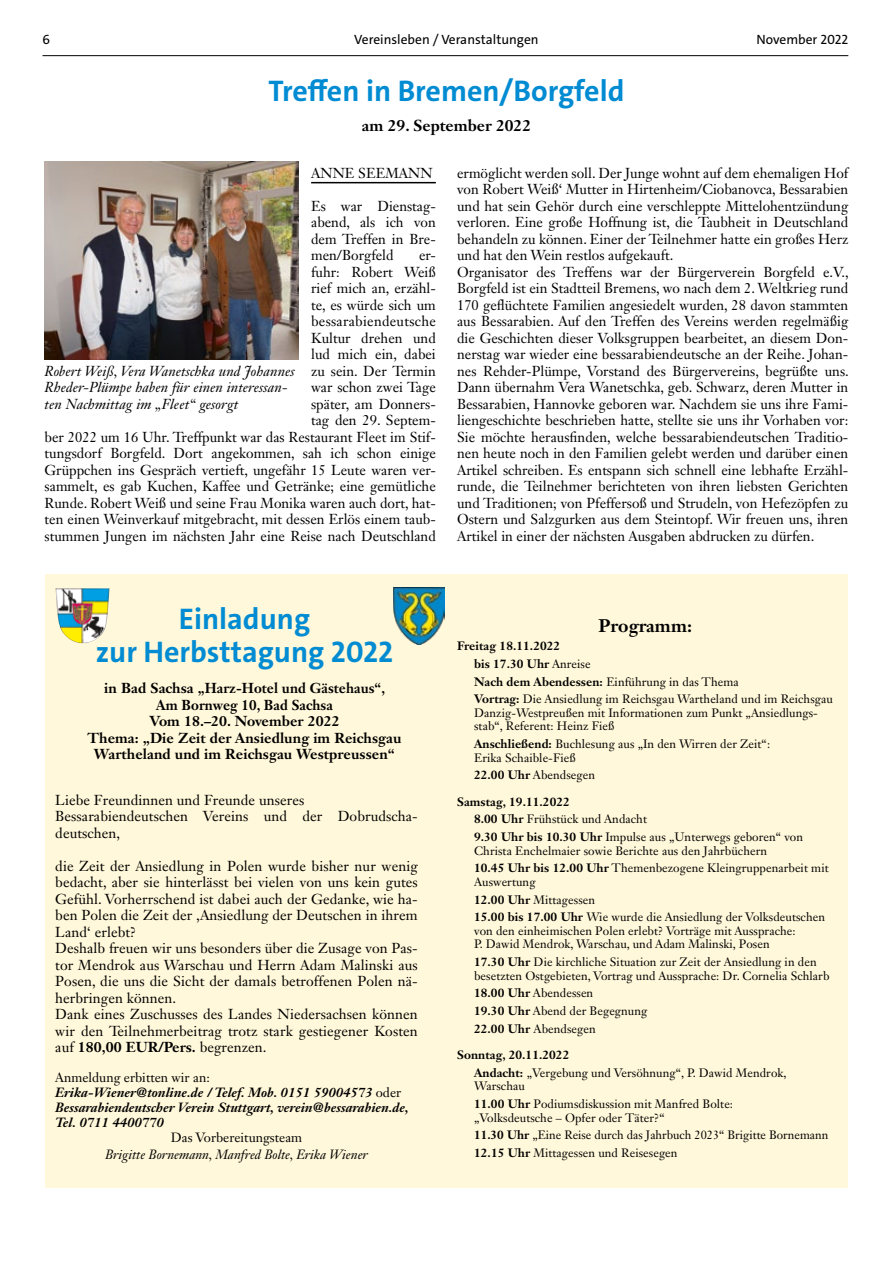
<style>
.page{position:relative;width:893px;height:1263px;background:#fff}
.page>*{position:absolute;margin:0;border:0;box-sizing:border-box;transform-origin:0 0}
.t1{font:700 30px/33px "The Sans";color:#008bd2;text-align:center}
.t2{font:700 18px "Janson Text LT Std";letter-spacing:.005em;color:#000}
.t3{font:700 15.75px "Janson Text LT Std";color:#000}
.t4{font:14.25px/16.5px "Janson Text LT Std";color:#000}
.t5{font:700 14.25px/16.5px "Janson Text LT Std";letter-spacing:.005em;color:#000;text-align:center}
.t6{font:italic 14.25px/16.5px "Janson Text LT Std";letter-spacing:.005em;color:#000}
.t7{font:13.5px "The Sans";color:#000}
.t8{font:italic 700 13.2px/15px "Janson Text LT Std";color:#000}
.t9{font:italic 13.2px "Janson Text LT Std";color:#000}
.t10{font:13.2px "Janson Text LT Std";color:#000}
.t11{font:12px/17.7px "Janson Text LT Std";letter-spacing:.005em;color:#000}
.t12{font:700 12px/26.2px "Janson Text LT Std";letter-spacing:.005em;color:#000}
.s1{font-weight:700}
.s2{font-weight:400;font-style:normal}
.s3{font-weight:400}
</style>
<div class="page">
<hr style="left:43px;top:55px;width:805px;height:1px;background:#000">
<div style="left:45px;top:574px;width:803px;height:614px;background:#fff8da"></div>
<img style="left:55px;top:588px;width:55px;height:55px">
<img style="left:393px;top:587px;width:51px;height:57px">
<hr style="left:311px;top:182px;width:125px;height:1px;background:#000">
<img style="left:45px;top:161px;width:253px;height:198px">
<p class="t7" style="left:43px;top:31px;width:9px">6</p>
<p class="t7" style="left:354px;top:31px;width:186px">Vereinsleben / Veranstaltungen</p>
<p class="t7" style="left:757px;top:31px;width:93px">November 2022</p>
<h1 class="t1" style="left:269px;top:74px;width:357px">Treffen in Bremen/Borgfeld</h1>
<p class="t3" style="left:362px;top:115px;width:171px">am 29. September 2022</p>
<p class="t4" style="left:311px;top:164px;width:123px">ANNE SEEMANN</p>
<p class="t4" style="left:311px;top:197px;width:126px;text-align:justify">Es war Dienstag&shy;abend, als ich von dem Treffen in Bre&shy;men/Borgfeld</p>
<p class="t4" style="left:457px;top:164px;width:393px">ermöglicht werden soll. Der Junge wohnt auf dem ehemaligen Hof von Robert Weiß‘ Mutter in Hirtenheim/Ciobanovca, Bessarabien und hat sein Gehör durch eine verschleppte Mittelohentzündung verloren. Eine große Hoffnung ist, die Taubheit in Deutschland behandeln zu können. Einer der Teilnehmer hatte ein großes Herz und hat den Wein restlos aufgekauft.<br>Organisator des Treffens war der Bürgerverein Borgfeld e.V., Borgfeld ist ein Stadtteil Bremens, wo nach dem 2. Weltkrieg rund 170 geflüchtete Familien angesiedelt wurden, 28 davon stammten aus Bessarabien. Auf den Treffen des Vereins werden regelmäßig die Geschichten dieser Volksgruppen bearbeitet, an diesem Don&shy;nerstag war wieder eine bessarabiendeutsche an der Reihe. Johan&shy;nes Rehder-Plümpe, Vorstand des Bürgervereins, begrüßte uns.<br>Dann übernahm Vera Wanetschka, geb. Schwarz, deren Mutter in Bessarabien, Hannovke geboren war. Nachdem sie uns ihre Fami&shy;liengeschichte beschrieben hatte, stellte sie uns ihr Vorhaben vor:<br>Sie möchte herausfinden, welche bessarabiendeutschen Traditio&shy;nen heute noch in den Familien gelebt werden und darüber einen Artikel schreiben. Es entspann sich schnell eine lebhafte Erzähl&shy;runde, die Teilnehmer berichteten von ihren liebsten Gerichten und Traditionen; von Pfeffersoß und Strudeln, von Hefezöpfen zu Ostern und Salzgurken aus dem Steintopf. Wir freuen uns, ihren Artikel in einer der nächsten Ausgaben abdrucken zu dürfen.</p>
<p class="t4" style="left:45px;top:247px;width:393px;text-align:right">er-<br>fuhr: Robert Weiß<br>rief mich an, erzähl-<br>te, es würde sich um<br>bessarabiendeutsche<br>Kultur drehen und<br>lud mich ein, dabei<br>zu sein. Der Termin<br>war schon zwei Tage<br>später, am Donners-<br>tag den 29. Septem-<br>ber 2022 um 16 Uhr. Treffpunkt war das Restaurant Fleet im Stif&shy;tungsdorf Borgfeld. Dort angekommen, sah ich schon einige Grüppchen ins Gespräch vertieft, ungefähr 15 Leute waren ver&shy;sammelt, es gab Kuchen, Kaffee und Getränke; eine gemütliche Runde. Robert Weiß und seine Frau Monika waren auch dort, hat&shy;ten einen Weinverkauf mitgebracht, mit dessen Erlös einem taub&shy;stummen Jungen im nächsten Jahr eine Reise nach Deutschland</p>
<p class="t6" style="left:45px;top:363px;width:252px">Robert Weiß, Vera Wanetschka und Johannes<br>Rheder-Plümpe haben für einen interessan&shy;ten Nachmittag im „Fleet“ gesorgt</p>
<h1 class="t1" style="left:96px;top:602px;width:299px">Einladung<br>zur Herbsttagung 2022</h1>
<p class="t5" style="left:87px;top:680px;width:316px">in Bad Sachsa „Harz-Hotel und Gästehaus“,<br>Am Bornweg 10, Bad Sachsa<br>Vom 18.–20. November 2022<br>Thema: „Die Zeit der Ansiedlung im Reichsgau Wartheland und im Reichsgau Westpreussen“</p>
<p class="t4" style="left:55px;top:791px;width:363px">Liebe Freundinnen und Freunde unseres<br>Bessarabiendeutschen Vereins und der Dobrudscha&shy;deutschen,</p>
<p class="t4" style="left:55px;top:857px;width:364px">die Zeit der Ansiedlung in Polen wurde bisher nur wenig bedacht, aber sie hinterlässt bei vielen von uns kein gutes Gefühl. Vorherrschend ist dabei auch der Gedanke, wie ha&shy;ben Polen die Zeit der ‚Ansiedlung der Deutschen in ihrem Land‘ erlebt?<br>Deshalb freuen wir uns besonders über die Zusage von Pas&shy;tor Mendrok aus Warschau und Herrn Adam Malinski aus Posen, die uns die Sicht der damals betroffenen Polen nä&shy;herbringen können.<br>Dank eines Zuschusses des Landes Niedersachsen können wir den Teilnehmerbeitrag trotz stark gestiegener Kosten auf <span class="s1">180,00 EUR/Pers.</span> begrenzen.</p>
<p class="t8" style="left:55px;top:1070px;width:355px"><span class="s2">Anmeldung erbitten wir an:<br></span>Erika-Wiener@tonline.de / Telef. Mob. 0151 59004573 <span class="s2">oder </span>Bessarabiendeutscher Verein Stuttgart, verein@bessarabien.de, Tel. 0711 4400770</p>
<p class="t10" style="left:171px;top:1129px;width:133px">Das Vorbereitungsteam</p>
<p class="t9" style="left:105px;top:1146px;width:264px">Brigitte Bornemann, Manfred Bolte, Erika Wiener</p>
<p class="t2" style="left:598px;top:614px;width:95px">Programm:</p>
<p class="t11" style="left:474px;top:637px;width:360px;text-indent:-17px"><span class="s1">Freitag 18.11.2022<br>bis 17.30 Uhr</span> Anreise<br><span class="s1">Nach dem Abendessen:</span> Einführung in das Thema<br><span class="s1">Vortrag:</span> Die Ansiedlung im Reichsgau Wartheland und im Reichsgau</p>
<p class="t11" style="left:474px;top:706px;width:345px;line-height:13.5px">Danzig-Westpreußen mit Informationen zum Punkt „Ansiedlungs&shy;stab“, Referent: Heinz Fieß</p>
<p class="t11" style="left:474px;top:737px;width:297px;line-height:13.5px"><span class="s1">Anschließend:</span> Buchlesung aus „In den Wirren der Zeit“:<br>Erika Schaible-Fieß</p>
<p class="t12" style="left:457px;top:762px;width:139px;text-indent:17px">22.00 Uhr <span class="s3">Abendsegen<br></span>Samstag, 19.11.2022</p>
<p class="t11" style="left:474px;top:810px;width:331px"><span class="s1">8.00 Uhr</span> Frühstück und Andacht<br><span class="s1">9.30 Uhr bis 10.30 Uhr</span> Impulse aus „Unterwegs geboren“ von</p>
<p class="t11" style="left:474px;top:841px;width:356px">Christa Enchelmaier sowie Berichte aus den Jahrbüchern<br><span class="s1">10.45 Uhr bis 12.00 Uhr</span> Themenbezogene Kleingruppenarbeit mit</p>
<p class="t11" style="left:474px;top:873px;width:352px">Auswertung<br><span class="s1">12.00 Uhr</span> Mittagessen<br><span class="s1">15.00 bis 17.00 Uhr</span> Wie wurde die Ansiedlung der Volksdeutschen</p>
<p class="t11" style="left:474px;top:924px;width:323px;line-height:13.5px">von den einheimischen Polen erlebt? Vorträge mit Aussprache:<br>P. Dawid Mendrok, Warschau, und Adam Malinski, Posen</p>
<p class="t11" style="left:474px;top:955px;width:357px;line-height:13.5px"><span class="s1">17.30 Uhr</span> Die kirchliche Situation zur Zeit der Ansiedlung in den besetzten Ostgebieten, Vortrag und Aussprache: Dr. Cornelia Schlarb</p>
<p class="t11" style="left:474px;top:984px;width:175px"><span class="s1">18.00 Uhr</span> Abendessen<br><span class="s1">19.30 Uhr</span> Abend der Begegnung<br><span class="s1">22.00 Uhr</span> Abendsegen</p>
<p class="t11" style="left:474px;top:1046px;width:314px;text-indent:-17px"><span class="s1">Sonntag, 20.11.2022<br>Andacht:</span> „Vergebung und Versöhnung“, P. Dawid Mendrok,</p>
<p class="t11" style="left:474px;top:1077px;width:260px">Warschau<br><span class="s1">11.00 Uhr</span> Podiumsdiskussion mit Manfred Bolte:</p>
<p class="t11" style="left:474px;top:1108px;width:356px">„Volksdeutsche – Opfer oder Täter?“<br><span class="s1">11.30 Uhr</span> „Eine Reise durch das Jahrbuch 2023“ Brigitte Bornemann<br><span class="s1">12.15 Uhr</span> Mittagessen und Reisesegen</p>
</div>
